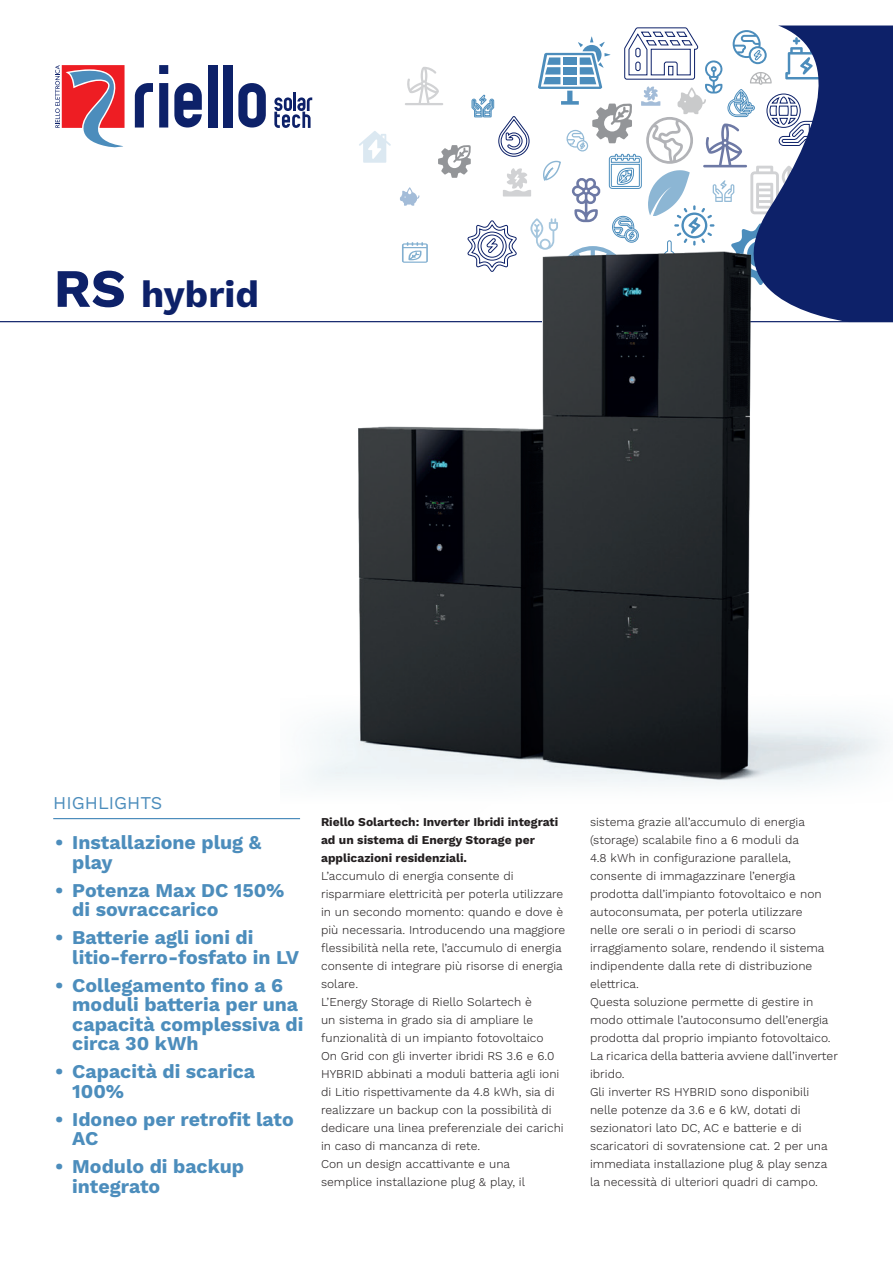
<style>
.page{position:relative;width:893px;height:1263px;background:#fff}
.page>*{position:absolute;margin:0;border:0;box-sizing:border-box;transform-origin:0 0}
.t1{font:700 37.5px "Work Sans";color:#0d2169}
.t2{font:700 19.5px/19.5px "Work Sans";color:#4c8dbc}
.t3{font:18px "Work Sans";color:#4c8dbc}
.t4{font:300 12px/18px "Work Sans";color:#231f20}
.t5{font:700 12px/18px "Work Sans";color:#231f20}
.s1{font-size:54px}
</style>
<div class="page">
<svg style="left:359px;top:131px;width:32px;height:32px"></svg>
<svg style="left:405px;top:27px;width:309px;height:153px"></svg>
<svg style="left:714px;top:26px;width:179px;height:154px"></svg>
<hr style="left:0;top:321px;width:893px;height:1px;background:#0d2169">
<svg style="left:135px;top:83px;width:18px;height:45px"></svg>
<svg style="left:159px;top:65px;width:9px;height:63px"></svg>
<svg style="left:174px;top:83px;width:28px;height:45px"></svg>
<div style="left:208px;top:65px;width:9px;height:63px;background:#0d2169"></div>
<div style="left:223px;top:65px;width:9px;height:63px;background:#0d2169"></div>
<svg style="left:238px;top:83px;width:28px;height:45px"></svg>
<svg style="left:55px;top:65px;width:70px;height:83px"></svg>
<hr style="left:293px;top:92px;width:3px;height:19px;background:#0d2169">
<svg style="left:274px;top:97px;width:38px;height:31px"></svg>
<hr style="left:53px;top:818px;width:247px;height:1px;background:#4c8dbc">
<img style="left:280px;top:180px;width:613px;height:640px">
<p class="t1" style="left:54px;top:272px;width:207px"><span class="s1">RS</span> hybrid</p>
<p class="t3" style="left:53px;top:792px;width:110px">HIGHLIGHTS</p>
<p class="t2" style="left:72px;top:834px;width:191px;text-indent:-17px">• Installazione plug &amp; play</p>
<p class="t2" style="left:72px;top:881px;width:214px;text-indent:-17px">• Potenza Max DC 150% di sovraccarico</p>
<p class="t2" style="left:72px;top:929px;width:228px;text-indent:-17px">• Batterie agli ioni di litio-ferro-fosfato in LV</p>
<p class="t2" style="left:72px;top:976px;width:233px;text-indent:-17px">• Collegamento fino a 6 moduli batteria per una capacità complessiva di circa 30 kWh</p>
<p class="t2" style="left:72px;top:1063px;width:185px;text-indent:-17px">• Capacità di scarica<br>100%</p>
<p class="t2" style="left:72px;top:1110px;width:223px;text-indent:-17px">• Idoneo per retrofit lato<br>AC</p>
<p class="t2" style="left:72px;top:1158px;width:173px;text-indent:-17px">• Modulo di backup integrato</p>
<p class="t5" style="left:321px;top:813px;width:239px">Riello Solartech: Inverter Ibridi integrati ad un sistema di Energy Storage per applicazioni residenziali.</p>
<p class="t4" style="left:321px;top:867px;width:246px">L’accumulo di energia consente di risparmiare elettricità per poterla utilizzare in un secondo momento: quando e dove è più necessaria. Introducendo una maggiore flessibilità nella rete, l’accumulo di energia consente di integrare più risorse di energia solare.</p>
<p class="t4" style="left:321px;top:993px;width:244px">L’Energy Storage di Riello Solartech è<br>un sistema in grado sia di ampliare le funzionalità di un impianto fotovoltaico<br>On Grid con gli inverter ibridi RS 3.6 e 6.0<br>HYBRID abbinati a moduli batteria agli ioni di Litio rispettivamente da 4.8 kWh, sia di realizzare un backup con la possibilità di dedicare una linea preferenziale dei carichi in caso di mancanza di rete.</p>
<p class="t4" style="left:321px;top:1155px;width:206px">Con un design accattivante e una semplice installazione plug &amp; play, il</p>
<p class="t4" style="left:590px;top:813px;width:236px">sistema grazie all’accumulo di energia (storage) scalabile fino a 6 moduli da<br>4.8 kWh in configurazione parallela, consente di immagazzinare l’energia prodotta dall’impianto fotovoltaico e non autoconsumata, per poterla utilizzare nelle ore serali o in periodi di scarso irraggiamento solare, rendendo il sistema indipendente dalla rete di distribuzione elettrica.</p>
<p class="t4" style="left:590px;top:993px;width:249px">Questa soluzione permette di gestire in modo ottimale l’autoconsumo dell’energia prodotta dal proprio impianto fotovoltaico.<br>La ricarica della batteria avviene dall’inverter ibrido.</p>
<p class="t4" style="left:590px;top:1083px;width:239px">Gli inverter RS HYBRID sono disponibili nelle potenze da 3.6 e 6 kW, dotati di sezionatori lato DC, AC e batterie e di scaricatori di sovratensione cat. 2 per una immediata installazione plug &amp; play senza la necessità di ulteriori quadri di campo.</p>
</div>
